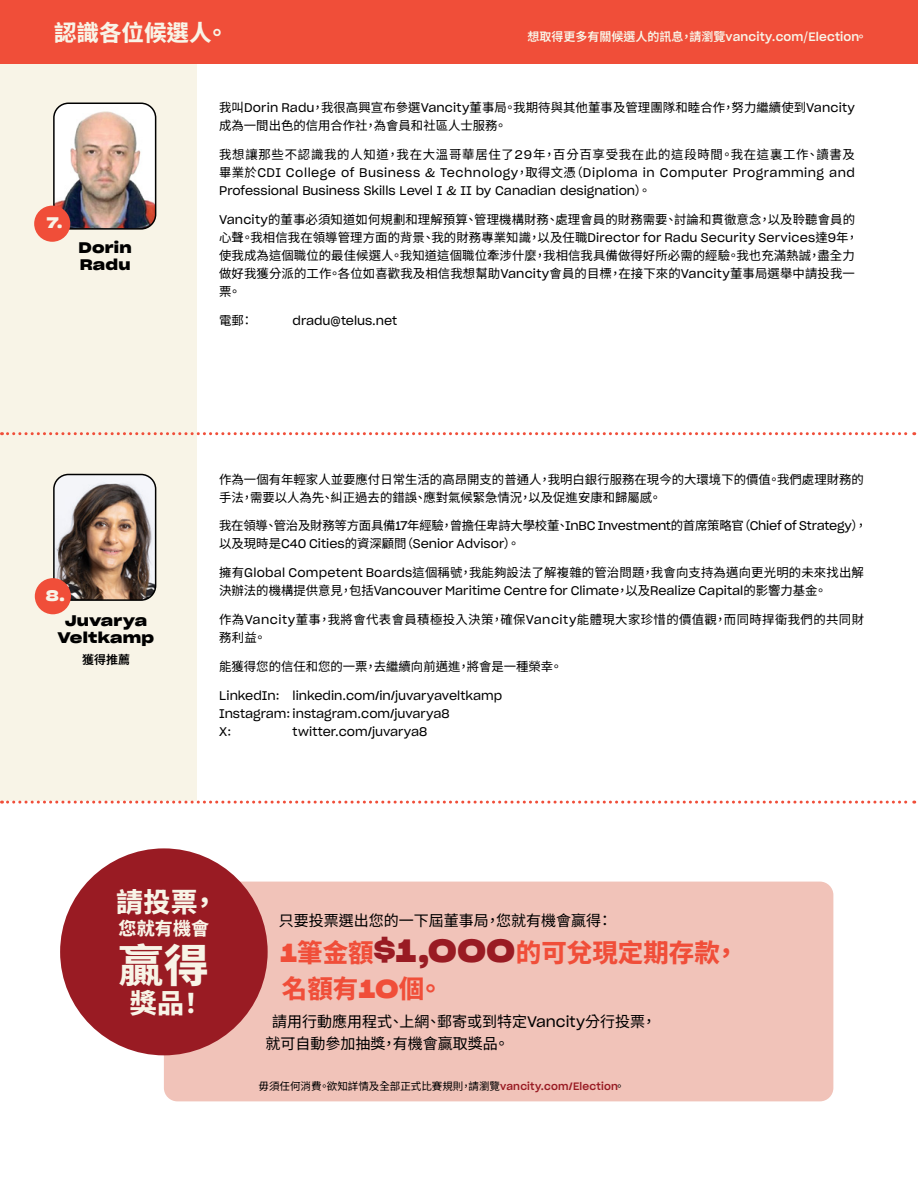
<style>
.page{position:relative;width:918px;height:1188px;background:#fff}
.page>*{position:absolute;margin:0;border:0;box-sizing:border-box;transform-origin:0 0}
.t1{font:800 45px "Noto Sans TC";color:#f8f4e7}
.t2{font:800 27px "Noto Sans TC";color:#f8f4e7}
.t3{font:800 25.5px/36px "Noto Sans TC";color:#f04e39}
.t4{font:800 22.5px "Noto Sans TC";color:#f8f4e7}
.t5{font:800 18px "Noto Sans TC";letter-spacing:.01em;color:#f8f4e7}
.t6{font:15px/22.5px "Noto Sans TC";color:#000}
.t7{font:15px/16.5px "Sharp Grotesk Sm Bold 25";letter-spacing:.015em;color:#000}
.t8{font:15px "Sharp Grotesk Sm Bold 25";color:#f8f4e7}
.t9{font:12.3px/18px "Noto Sans TC";letter-spacing:.01em;color:#000}
.t10{font:12.3px/18px "Sharp Grotesk Book 20";color:#000}
.t11{font:12.3px/18px "Sharp Grotesk Book 20";letter-spacing:.025em;color:#000}
.t12{font:12.3px "Noto Sans TC";letter-spacing:-.015em;color:#000}
.t13{font:12.3px/18px "Noto Sans TC";letter-spacing:.03em;color:#000}
.t14{font:12.3px "Noto Sans TC";letter-spacing:.06em;color:#000}
.t15{font:600 12px "Noto Sans TC";color:#f8f4e7}
.t16{font:600 12px "Noto Sans TC";color:#000}
.t17{font:10.5px "Noto Sans TC";color:#000}
.s1{font-family:"Sharp Grotesk Medium 20";font-weight:400}
.s2{font-family:"Sharp Grotesk Book 20"}
.s3{font-family:"Noto Sans TC"}
.s4{font-family:"Sharp Grotesk Sm Bold 25";font-weight:400}
.s5{font-family:"Sharp Grotesk Sm Bold 25";font-weight:400;color:#991b23}
.s6{font-family:"Sharp Grotesk Sm Bold 25";font-weight:400;font-size:31.5px;color:#991b23}
.s7{font-family:"Sharp Grotesk Medium 20";color:#991b23}
</style>
<div class="page">
<div style="left:0;top:64px;width:197px;height:737px;background:#f8f4e7"></div>
<div style="left:164px;top:882px;width:669px;height:219px;background:#f1c3b9;border-radius:14px"></div>
<div style="left:60px;top:848px;width:208px;height:207px;background:#991b23;border-radius:50%"></div>
<svg style="left:2px;top:432px;width:913px;height:3px"></svg>
<svg style="left:2px;top:801px;width:913px;height:3px"></svg>
<div style="left:0;top:0;width:918px;height:64px;background:#f04e39"></div>
<img style="left:56px;top:474px;width:100px;height:124px">
<div style="left:53px;top:474px;width:103px;height:127px;border:2px solid #000;border-radius:15px"></div>
<img style="left:54px;top:103px;width:102px;height:124px">
<div style="left:53px;top:103px;width:103px;height:127px;border:2px solid #000;border-radius:15px"></div>
<div style="left:34px;top:206px;width:36px;height:36px;background:#f04e39;border-radius:50%"></div>
<div style="left:35px;top:578px;width:36px;height:36px;background:#f04e39;border-radius:50%"></div>
<h3 class="t4" style="left:54px;top:20px;width:176px">認識各位候選人。</h3>
<p class="t15" style="left:528px;top:30px;width:341px">想取得更多有關候選人的訊息，請瀏覽<span class="s1">vancity</span>.<span class="s1">com</span>/<span class="s1">Election</span>。</p>
<p class="t8" style="left:47px;top:210px;width:17px">7.</p>
<p class="t7" style="left:79px;top:239px;width:55px">Dorin<br>Radu</p>
<p class="t8" style="left:46px;top:582px;width:21px">8.</p>
<p class="t7" style="left:58px;top:612px;width:98px;text-align:center">Juvarya<br>Veltkamp</p>
<p class="t16" style="left:82px;top:653px;width:49px">獲得推薦</p>
<p class="t9" style="left:219px;top:99px;width:637px">我叫<span class="s2">Dorin Radu</span>，我很高興宣布參選<span class="s2">Vancity</span>董事局。我期待與其他董事及管理團隊和睦合作，努力繼續使到<span class="s2">Vancity</span>成為一間出色的信用合作社，為會員和社區人士服務。</p>
<p class="t14" style="left:219px;top:148px;width:637px">我想讓那些不認識我的人知道，我在大溫哥華居住了<span class="s2">29</span>年，百分百享受我在此的這段時間。我在這裏工作、讀書及</p>
<p class="t11" style="left:219px;top:163px;width:637px"><span class="s3">畢業於</span>CDI College of Business &amp; Technology<span class="s3">，取得文憑（</span>Diploma in Computer Programming and<br>Professional Business Skills Level I &amp; II by Canadian designation<span class="s3">）。</span></p>
<p class="t9" style="left:219px;top:211px;width:640px"><span class="s2">Vancity</span>的董事必須知道如何規劃和理解預算、管理機構財務、處理會員的財務需要、討論和貫徹意念，以及聆聽會員的心聲。我相信我在領導管理方面的背景、我的財務專業知識，以及任職<span class="s2">Director for Radu Security Services</span>達<span class="s2">9</span>年，使我成為這個職位的最佳候選人。我知道這個職位牽涉什麼，我相信我具備做得好所必需的經驗。我也充滿熱誠，盡全力做好我獲分派的工作。各位如喜歡我及相信我想幫助<span class="s2">Vancity</span>會員的目標，在接下來的<span class="s2">Vancity</span>董事局選舉中請投我一票。</p>
<p class="t9" style="left:219px;top:312px;width:36px">電郵：</p>
<p class="t10" style="left:293px;top:311px;width:106px">dradu@telus.net</p>
<p class="t9" style="left:219px;top:470px;width:646px">作為一個有年輕家人並要應付日常生活的高昂開支的普通人，我明白銀行服務在現今的大環境下的價值。我們處理財務的手法，需要以人為先、糾正過去的錯誤、應對氣候緊急情況，以及促進安康和歸屬感。</p>
<p class="t12" style="left:219px;top:519px;width:649px">我在領導、管治及財務等方面具備<span class="s2">17</span>年經驗，曾擔任卑詩大學校董、<span class="s2">InBC Investment</span>的首席策略官（<span class="s2">Chief of Strategy</span>），</p>
<p class="t10" style="left:219px;top:535px;width:302px"><span class="s3">以及現時是</span>C40 Cities<span class="s3">的資深顧問（</span>Senior Advisor<span class="s3">）。</span></p>
<p class="t9" style="left:219px;top:564px;width:646px">擁有<span class="s2">Global Competent Boards</span>這個稱號，我能夠設法了解複雜的管治問題，我會向支持為邁向更光明的未來找出解</p>
<p class="t10" style="left:219px;top:581px;width:609px"><span class="s3">決辦法的機構提供意見，包括</span>Vancouver Maritime Centre for Climate<span class="s3">，以及</span>Realize Capital<span class="s3">的影響力基金。</span></p>
<p class="t13" style="left:219px;top:611px;width:646px">作為<span class="s2">Vancity</span>董事，我將會代表會員積極投入決策，確保<span class="s2">Vancity</span>能體現大家珍惜的價值觀，而同時捍衛我們的共同財務利益。</p>
<p class="t9" style="left:219px;top:658px;width:345px">能獲得您的信任和您的一票，去繼續向前邁進，將會是一種榮幸。</p>
<p class="t10" style="left:219px;top:686px;width:285px">LinkedIn: linkedin.com/in/juvaryaveltkamp<br>Instagram: instagram.com/juvarya8<br>X:</p>
<p class="t10" style="left:293px;top:722px;width:136px">twitter.com/juvarya8</p>
<h2 class="t2" style="left:116px;top:887px;width:104px">請投票，</h2>
<h3 class="t5" style="left:119px;top:918px;width:92px">您就有機會</h3>
<h1 class="t1" style="left:119px;top:940px;width:92px">贏得</h1>
<h2 class="t2" style="left:130px;top:988px;width:76px">獎品！</h2>
<p class="t6" style="left:279px;top:909px;width:335px">只要投票選出您的一下屆董事局，您就有機會贏得：</p>
<h3 class="t3" style="left:280px;top:935px;width:460px"><span class="s4">1</span>筆金額<span class="s5">$</span><span class="s6">1,000</span>的可兌現定期存款，名額有<span class="s4">10</span>個。</h3>
<p class="t6" style="left:265px;top:1011px;width:393px;text-indent:7px">請用行動應用程式、上網、郵寄或到特定<span class="s2">Vancity</span>分行投票，就可自動參加抽獎，有機會贏取獎品。</p>
<p class="t17" style="left:259px;top:1080px;width:368px">毋須任何消費。欲知詳情及全部正式比賽規則，請瀏覽<span class="s7">vancity.com/Election</span>。</p>
</div>
